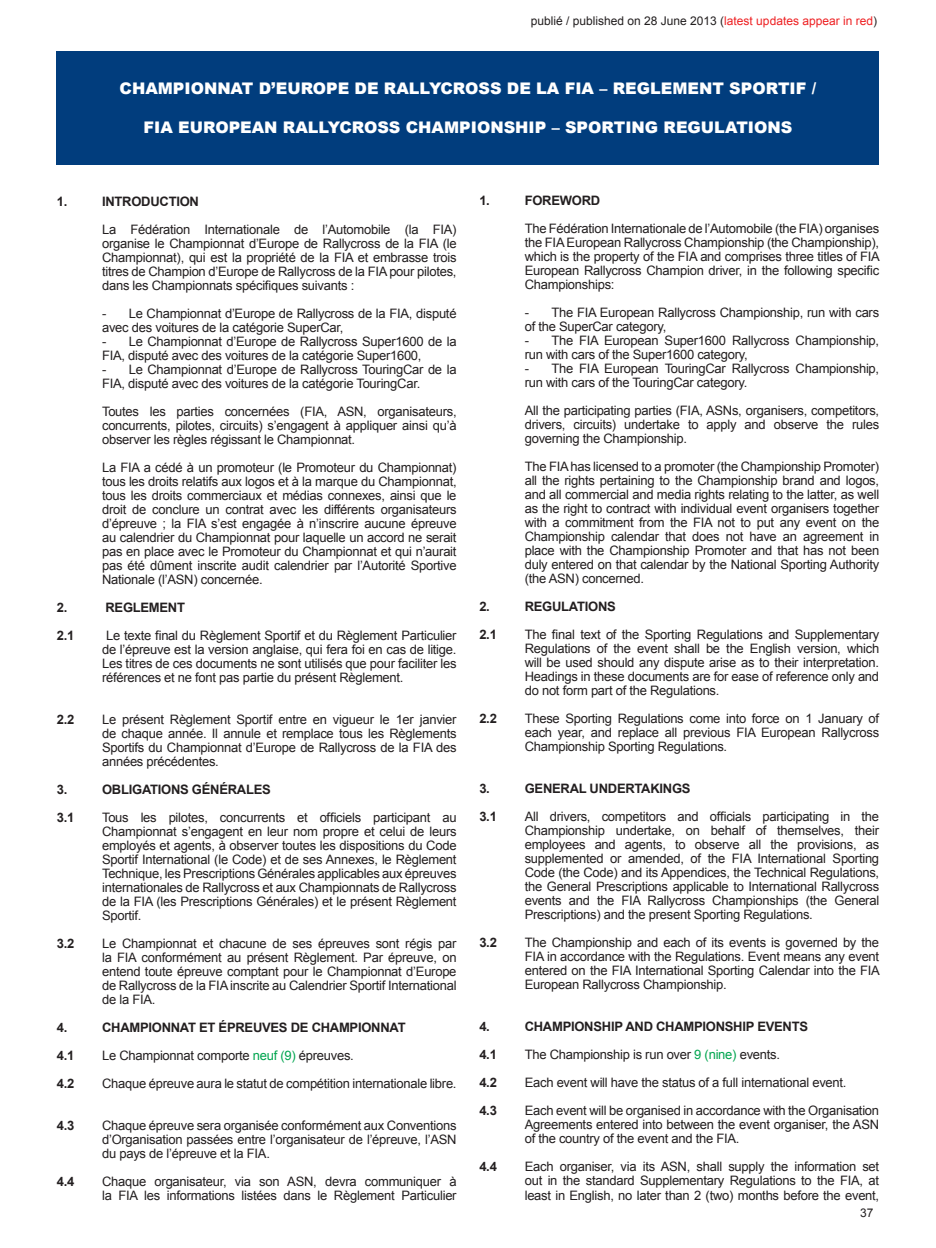
<style>
.page{position:relative;width:936px;height:1248px;background:#fff}
.page>*{position:absolute;margin:0;border:0;box-sizing:border-box;transform-origin:0 0}
.t1{font:900 16px "Arial";color:#fff}
.t2{font:13px/14px "Arial";letter-spacing:-.02em;color:#231f20;text-align:justify}
.t3{font:700 13px "Arial";letter-spacing:-.02em;color:#231f20}
.t4{font:12px "Arial";color:#231f20}
.s1{color:#ee2123}
.s2{color:#00a54f}
</style>
<div class="page">
<div style="left:57px;top:51px;width:822px;height:113px;background:#013d7d"></div>
<p class="t4" style="left:530px;top:13px;width:348px">publié / published on 28 June 2013 (<span class="s1">latest updates appear in red</span>)</p>
<p class="t1" style="left:120px;top:77px;width:698px">CHAMPIONNAT D’EUROPE DE RALLYCROSS DE LA FIA – REGLEMENT SPORTIF /</p>
<p class="t1" style="left:144px;top:115px;width:650px">FIA EUROPEAN RALLYCROSS CHAMPIONSHIP – SPORTING REGULATIONS</p>
<p class="t3" style="left:57px;top:192px;width:12px">1.</p>
<p class="t3" style="left:102px;top:192px;width:98px">INTRODUCTION</p>
<p class="t2" style="left:102px;top:222px;width:356px">La Fédération Internationale de l’Automobile (la FIA) organise le Championnat d’Europe de Rallycross de la FIA (le Championnat), qui est la propriété de la FIA et embrasse trois titres de Champion d’Europe de Rallycross de la FIA pour pilotes, dans les Championnats spécifiques suivants :</p>
<p class="t2" style="left:102px;top:306px;width:356px">- Le Championnat d’Europe de Rallycross de la FIA, disputé avec des voitures de la catégorie SuperCar,</p>
<p class="t2" style="left:102px;top:334px;width:356px">- Le Championnat d’Europe de Rallycross Super1600 de la<br>FIA, disputé avec des voitures de la catégorie Super1600,</p>
<p class="t2" style="left:102px;top:362px;width:356px">- Le Championnat d’Europe de Rallycross TouringCar de la<br>FIA, disputé avec des voitures de la catégorie TouringCar.</p>
<p class="t2" style="left:102px;top:404px;width:356px">Toutes les parties concernées (FIA, ASN, organisateurs, concurrents, pilotes, circuits) s’engagent à appliquer ainsi qu’à observer les règles régissant le Championnat.</p>
<p class="t2" style="left:102px;top:460px;width:356px">La FIA a cédé à un promoteur (le Promoteur du Championnat) tous les droits relatifs aux logos et à la marque du Championnat, tous les droits commerciaux et médias connexes, ainsi que le droit de conclure un contrat avec les différents organisateurs d’épreuve ; la FIA s’est engagée à n’inscrire aucune épreuve au calendrier du Championnat pour laquelle un accord ne serait pas en place avec le Promoteur du Championnat et qui n’aurait pas été dûment inscrite audit calendrier par l’Autorité Sportive Nationale (l’ASN) concernée.</p>
<p class="t3" style="left:57px;top:598px;width:12px">2.</p>
<p class="t3" style="left:105px;top:598px;width:81px">REGLEMENT</p>
<p class="t3" style="left:57px;top:626px;width:19px">2.1</p>
<p class="t2" style="left:102px;top:628px;width:356px;text-indent:4px">Le texte final du Règlement Sportif et du Règlement Particulier de l’épreuve est la version anglaise, qui fera foi en cas de litige.<br>Les titres de ces documents ne sont utilisés que pour faciliter les références et ne font pas partie du présent Règlement.</p>
<p class="t3" style="left:57px;top:710px;width:19px">2.2</p>
<p class="t2" style="left:102px;top:712px;width:356px">Le présent Règlement Sportif entre en vigueur le 1er janvier de chaque année. Il annule et remplace tous les Règlements Sportifs du Championnat d’Europe de Rallycross de la FIA des années précédentes.</p>
<p class="t3" style="left:57px;top:780px;width:12px">3.</p>
<p class="t3" style="left:102px;top:780px;width:170px">OBLIGATIONS GÉNÉRALES</p>
<p class="t3" style="left:57px;top:808px;width:19px">3.1</p>
<p class="t2" style="left:102px;top:810px;width:356px">Tous les pilotes, concurrents et officiels participant au Championnat s’engagent en leur nom propre et celui de leurs employés et agents, à observer toutes les dispositions du Code Sportif International (le Code) et de ses Annexes, le Règlement Technique, les Prescriptions Générales applicables aux épreuves internationales de Rallycross et aux Championnats de Rallycross de la FIA (les Prescriptions Générales) et le présent Règlement Sportif.</p>
<p class="t3" style="left:57px;top:934px;width:19px">3.2</p>
<p class="t2" style="left:102px;top:936px;width:356px">Le Championnat et chacune de ses épreuves sont régis par la FIA conformément au présent Règlement. Par épreuve, on entend toute épreuve comptant pour le Championnat d’Europe de Rallycross de la FIA inscrite au Calendrier Sportif International de la FIA.</p>
<p class="t3" style="left:57px;top:1018px;width:12px">4.</p>
<p class="t3" style="left:102px;top:1018px;width:305px">CHAMPIONNAT ET ÉPREUVES DE CHAMPIONNAT</p>
<p class="t3" style="left:57px;top:1046px;width:19px">4.1</p>
<p class="t2" style="left:102px;top:1048px;width:253px">Le Championnat comporte <span class="s2">neuf (9)</span> épreuves.</p>
<p class="t3" style="left:57px;top:1074px;width:19px">4.2</p>
<p class="t2" style="left:102px;top:1076px;width:356px">Chaque épreuve aura le statut de compétition internationale libre.</p>
<p class="t3" style="left:57px;top:1116px;width:19px">4.3</p>
<p class="t2" style="left:102px;top:1118px;width:356px">Chaque épreuve sera organisée conformément aux Conventions d’Organisation passées entre l’organisateur de l’épreuve, l’ASN du pays de l’épreuve et la FIA.</p>
<p class="t3" style="left:57px;top:1172px;width:19px">4.4</p>
<p class="t2" style="left:102px;top:1174px;width:356px">Chaque organisateur, via son ASN, devra communiquer à la FIA les informations listées dans le Règlement Particulier</p>
<p class="t3" style="left:479px;top:191px;width:12px">1.</p>
<p class="t3" style="left:524px;top:191px;width:77px">FOREWORD</p>
<p class="t2" style="left:524px;top:221px;width:357px">The Fédération Internationale de l’Automobile (the FIA) organises the FIA European Rallycross Championship (the Championship), which is the property of the FIA and comprises three titles of FIA European Rallycross Champion driver, in the following specific Championships:</p>
<p class="t2" style="left:524px;top:305px;width:356px">- The FIA European Rallycross Championship, run with cars of the SuperCar category,</p>
<p class="t2" style="left:524px;top:333px;width:356px">- The FIA European Super1600 Rallycross Championship, run with cars of the Super1600 category,</p>
<p class="t2" style="left:524px;top:361px;width:356px">- The FIA European TouringCar Rallycross Championship, run with cars of the TouringCar category.</p>
<p class="t2" style="left:524px;top:403px;width:356px">All the participating parties (FIA, ASNs, organisers, competitors, drivers, circuits) undertake to apply and observe the rules governing the Championship.</p>
<p class="t2" style="left:524px;top:459px;width:356px">The FIA has licensed to a promoter (the Championship Promoter) all the rights pertaining to the Championship brand and logos, and all commercial and media rights relating to the latter, as well as the right to contract with individual event organisers together with a commitment from the FIA not to put any event on the Championship calendar that does not have an agreement in place with the Championship Promoter and that has not been duly entered on that calendar by the National Sporting Authority (the ASN) concerned.</p>
<p class="t3" style="left:479px;top:598px;width:12px">2.</p>
<p class="t3" style="left:524px;top:598px;width:93px">REGULATIONS</p>
<p class="t3" style="left:479px;top:626px;width:19px">2.1</p>
<p class="t2" style="left:524px;top:627px;width:356px">The final text of the Sporting Regulations and Supplementary Regulations of the event shall be the English version, which will be used should any dispute arise as to their interpretation.<br>Headings in these documents are for ease of reference only and do not form part of the Regulations.</p>
<p class="t3" style="left:479px;top:710px;width:19px">2.2</p>
<p class="t2" style="left:524px;top:711px;width:356px">These Sporting Regulations come into force on 1 January of each year, and replace all previous FIA European Rallycross Championship Sporting Regulations.</p>
<p class="t3" style="left:479px;top:780px;width:12px">3.</p>
<p class="t3" style="left:524px;top:780px;width:167px">GENERAL UNDERTAKINGS</p>
<p class="t3" style="left:479px;top:808px;width:19px">3.1</p>
<p class="t2" style="left:524px;top:809px;width:356px">All drivers, competitors and officials participating in the Championship undertake, on behalf of themselves, their employees and agents, to observe all the provisions, as supplemented or amended, of the FIA International Sporting Code (the Code) and its Appendices, the Technical Regulations, the General Prescriptions applicable to International Rallycross events and the FIA Rallycross Championships (the General Prescriptions) and the present Sporting Regulations.</p>
<p class="t3" style="left:479px;top:934px;width:19px">3.2</p>
<p class="t2" style="left:524px;top:935px;width:357px">The Championship and each of its events is governed by the FIA in accordance with the Regulations. Event means any event entered on the FIA International Sporting Calendar into the FIA European Rallycross Championship.</p>
<p class="t3" style="left:479px;top:1018px;width:12px">4.</p>
<p class="t3" style="left:524px;top:1018px;width:285px">CHAMPIONSHIP AND CHAMPIONSHIP EVENTS</p>
<p class="t3" style="left:479px;top:1046px;width:19px">4.1</p>
<p class="t2" style="left:524px;top:1047px;width:257px">The Championship is run over <span class="s2">9 (nine)</span> events.</p>
<p class="t3" style="left:479px;top:1074px;width:19px">4.2</p>
<p class="t2" style="left:524px;top:1075px;width:323px">Each event will have the status of a full international event.</p>
<p class="t3" style="left:479px;top:1102px;width:19px">4.3</p>
<p class="t2" style="left:524px;top:1103px;width:356px">Each event will be organised in accordance with the Organisation Agreements entered into between the event organiser, the ASN of the country of the event and the FIA.</p>
<p class="t3" style="left:479px;top:1158px;width:19px">4.4</p>
<p class="t2" style="left:524px;top:1159px;width:356px">Each organiser, via its ASN, shall supply the information set out in the standard Supplementary Regulations to the FIA, at least in English, no later than 2 (two) months before the event,</p>
<p class="t4" style="left:860px;top:1204px;width:15px">37</p>
</div>
